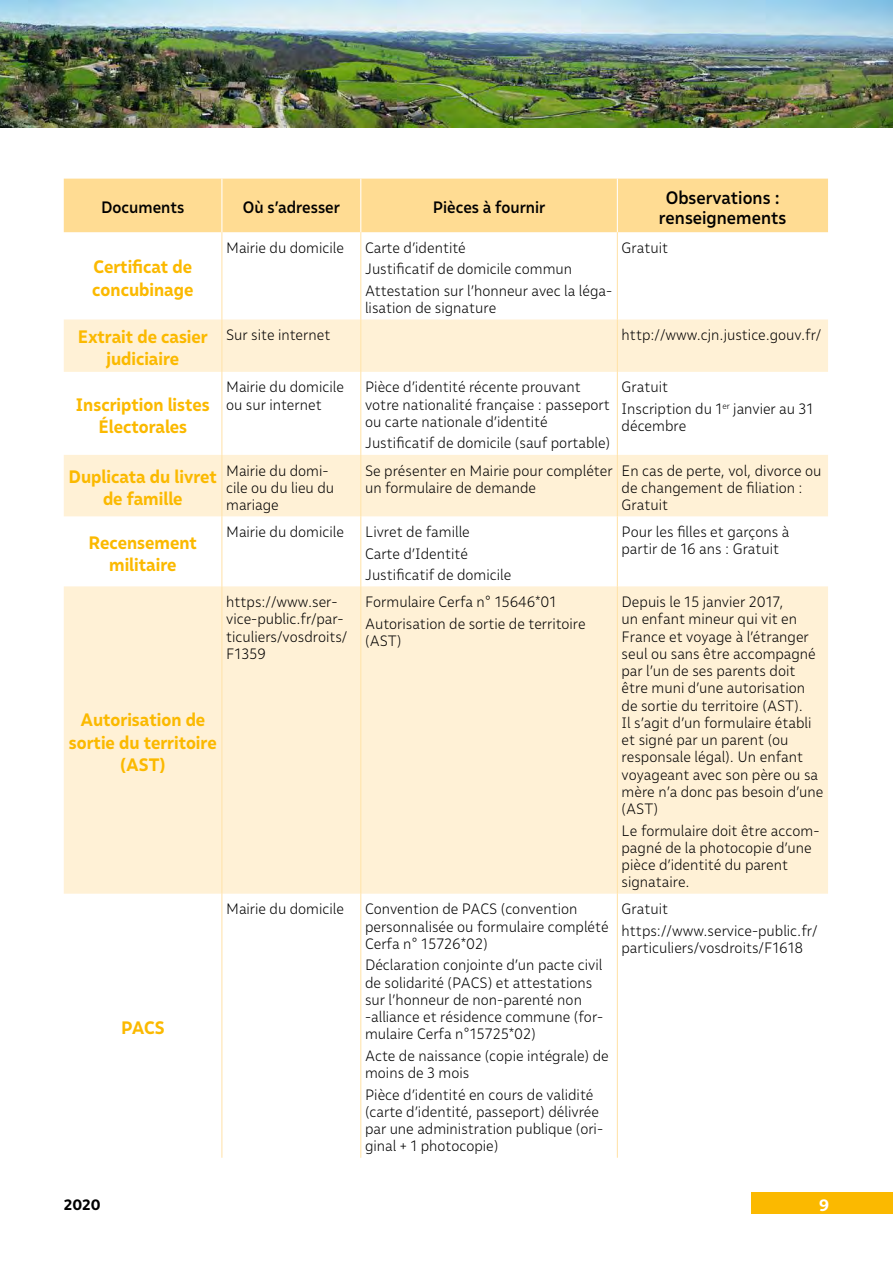
<style>
.page{position:relative;width:893px;height:1263px;background:#fff}
.page>*{position:absolute;margin:0;border:0;box-sizing:border-box;transform-origin:0 0}
.t1{font:700 18px/22.5px "Malva";color:#fbb900;text-align:center;scale:.95 1}
.t2{font:500 18px/19.5px "Malva";color:#000;text-align:center;scale:.95 1}
.t3{font:500 16.5px "Malva";color:#000;scale:.95 1}
.t4{font:700 16.5px "Malva";color:#fff}
.t5{font:300 15px/17.2px "Malva";color:#000;scale:.95 1}
.t6{font:700 15px "Malva";color:#000}
</style>
<div class="page">
<img style="left:0;top:0;width:893px;height:128px">
<div style="left:751px;top:1192px;width:142px;height:21px;background:#fbb900"></div>
<div style="left:64px;top:179px;width:764px;height:53px;background:#ffdc93"></div>
<svg style="left:64px;top:319px;width:764px;height:575px;fill:#fff1d6"></svg>
<hr style="left:221px;top:179px;width:1px;height:53px;background:#fff">
<hr style="left:360px;top:179px;width:1px;height:53px;background:#fff">
<hr style="left:617px;top:179px;width:1px;height:53px;background:#fff">
<hr style="left:221px;top:232px;width:1px;height:87px;background:#ffe3aa">
<hr style="left:360px;top:232px;width:1px;height:87px;background:#ffe3aa">
<hr style="left:617px;top:232px;width:1px;height:87px;background:#ffe3aa">
<hr style="left:221px;top:319px;width:1px;height:53px;background:#ffe3aa">
<hr style="left:360px;top:319px;width:1px;height:53px;background:#ffe3aa">
<hr style="left:617px;top:319px;width:1px;height:53px;background:#ffe3aa">
<hr style="left:221px;top:372px;width:1px;height:83px;background:#ffe3aa">
<hr style="left:360px;top:372px;width:1px;height:83px;background:#ffe3aa">
<hr style="left:617px;top:372px;width:1px;height:83px;background:#ffe3aa">
<hr style="left:221px;top:455px;width:1px;height:61px;background:#ffe3aa">
<hr style="left:360px;top:455px;width:1px;height:61px;background:#ffe3aa">
<hr style="left:617px;top:455px;width:1px;height:61px;background:#ffe3aa">
<hr style="left:221px;top:516px;width:1px;height:70px;background:#ffe3aa">
<hr style="left:360px;top:516px;width:1px;height:70px;background:#ffe3aa">
<hr style="left:617px;top:516px;width:1px;height:70px;background:#ffe3aa">
<hr style="left:221px;top:586px;width:1px;height:308px;background:#ffe3aa">
<hr style="left:360px;top:586px;width:1px;height:308px;background:#ffe3aa">
<hr style="left:617px;top:586px;width:1px;height:308px;background:#ffe3aa">
<hr style="left:221px;top:894px;width:1px;height:264px;background:#ffe3aa">
<hr style="left:360px;top:894px;width:1px;height:264px;background:#ffe3aa">
<hr style="left:617px;top:894px;width:1px;height:264px;background:#ffe3aa">
<p class="t3" style="left:101px;top:197px;width:89px">Documents</p>
<p class="t3" style="left:243px;top:197px;width:104px">Où s’adresser</p>
<p class="t3" style="left:433px;top:197px;width:120px">Pièces à fournir</p>
<p class="t2" style="left:659px;top:188px;width:136px">Observations : renseignements</p>
<p class="t1" style="left:92px;top:255px;width:108px;text-align:left">Certificat de concubinage</p>
<p class="t5" style="left:226px;top:239px;width:126px">Mairie du domicile</p>
<p class="t5" style="left:365px;top:237px;width:262px;line-height:21.5px">Carte d’identité<br>Justificatif de domicile commun<br>Attestation sur l’honneur avec la léga-</p>
<p class="t5" style="left:365px;top:299px;width:140px">lisation de signature</p>
<p class="t5" style="left:622px;top:239px;width:50px">Gratuit</p>
<p class="t1" style="left:78px;top:325px;width:138px">Extrait de casier judiciaire</p>
<p class="t5" style="left:226px;top:326px;width:111px">Sur site internet</p>
<p class="t5" style="left:622px;top:326px;width:212px">http://www.cjn.justice.gouv.fr/</p>
<p class="t1" style="left:76px;top:393px;width:142px">Inscription listes<br>Électorales</p>
<p class="t5" style="left:226px;top:378px;width:126px">Mairie du domicile ou sur internet</p>
<p class="t5" style="left:365px;top:378px;width:259px">Pièce d’identité récente prouvant votre nationalité française : passeport ou carte nationale d’identité</p>
<p class="t5" style="left:365px;top:434px;width:260px">Justificatif de domicile (sauf portable)</p>
<p class="t5" style="left:622px;top:376px;width:203px;line-height:21.5px">Gratuit<br>Inscription du 1<sup>er</sup> janvier au 31</p>
<p class="t5" style="left:622px;top:417px;width:70px">décembre</p>
<p class="t1" style="left:69px;top:465px;width:158px">Duplicata du livret de famille</p>
<p class="t5" style="left:226px;top:461px;width:115px">Mairie du domi&shy;cile ou du lieu du mariage</p>
<p class="t5" style="left:365px;top:461px;width:262px">Se présenter en Mairie pour compléter un formulaire de demande</p>
<p class="t5" style="left:622px;top:461px;width:212px">En cas de perte, vol, divorce ou de changement de filiation :<br>Gratuit</p>
<p class="t1" style="left:89px;top:531px;width:116px">Recensement militaire</p>
<p class="t5" style="left:226px;top:523px;width:126px">Mairie du domicile</p>
<p class="t5" style="left:365px;top:521px;width:156px;line-height:21.5px">Livret de famille<br>Carte d’Identité<br>Justificatif de domicile</p>
<p class="t5" style="left:622px;top:523px;width:178px">Pour les filles et garçons à partir de 16 ans : Gratuit</p>
<p class="t5" style="left:226px;top:593px;width:129px">https://www.ser&shy;vice-public.fr/par&shy;ticuliers/vosdroits/<br>F1359</p>
<p class="t5" style="left:365px;top:591px;width:234px;line-height:21.5px">Formulaire Cerfa n° 15646*01<br>Autorisation de sortie de territoire</p>
<p class="t5" style="left:365px;top:632px;width:40px">(AST)</p>
<p class="t1" style="left:69px;top:708px;width:157px">Autorisation de sortie du territoire (AST)</p>
<p class="t1" style="left:121px;top:1016px;width:47px">PACS</p>
<p class="t5" style="left:226px;top:900px;width:126px">Mairie du domicile</p>
<p class="t5" style="left:365px;top:900px;width:258px">Convention de PACS (convention personnalisée ou formulaire complété<br>Cerfa n° 15726*02)</p>
<p class="t5" style="left:365px;top:956px;width:252px">Déclaration conjointe d’un pacte civil de solidarité (PACS) et attestations sur l’honneur de non-parenté non -alliance et résidence commune (for&shy;mulaire Cerfa n°15725*02)</p>
<p class="t5" style="left:365px;top:1047px;width:258px">Acte de naissance (copie intégrale) de moins de 3 mois</p>
<p class="t5" style="left:365px;top:1085px;width:252px">Pièce d’identité en cours de validité (carte d’identité, passeport) délivrée par une administration publique (ori&shy;ginal + 1 photocopie)</p>
<p class="t5" style="left:622px;top:593px;width:214px">Depuis le 15 janvier 2017,<br>un enfant mineur qui vit en<br>France et voyage à l’étranger seul ou sans être accompagné par l’un de ses parents doit être muni d’une autorisation de sortie du territoire (AST).<br>Il s’agit d’un formulaire établi et signé par un parent (ou responsale légal). Un enfant voyageant avec son père ou sa mère n’a donc pas besoin d’une (AST)</p>
<p class="t5" style="left:622px;top:821px;width:210px">Le formulaire doit être accom&shy;pagné de la photocopie d’une pièce d’identité du parent signataire.</p>
<p class="t5" style="left:622px;top:898px;width:208px;line-height:21.5px">Gratuit https://www.service-public.fr/</p>
<p class="t5" style="left:622px;top:939px;width:193px">particuliers/vosdroits/F1618</p>
<p class="t6" style="left:64px;top:1195px;width:38px">2020</p>
<p class="t4" style="left:819px;top:1195px;width:12px">9</p>
</div>
